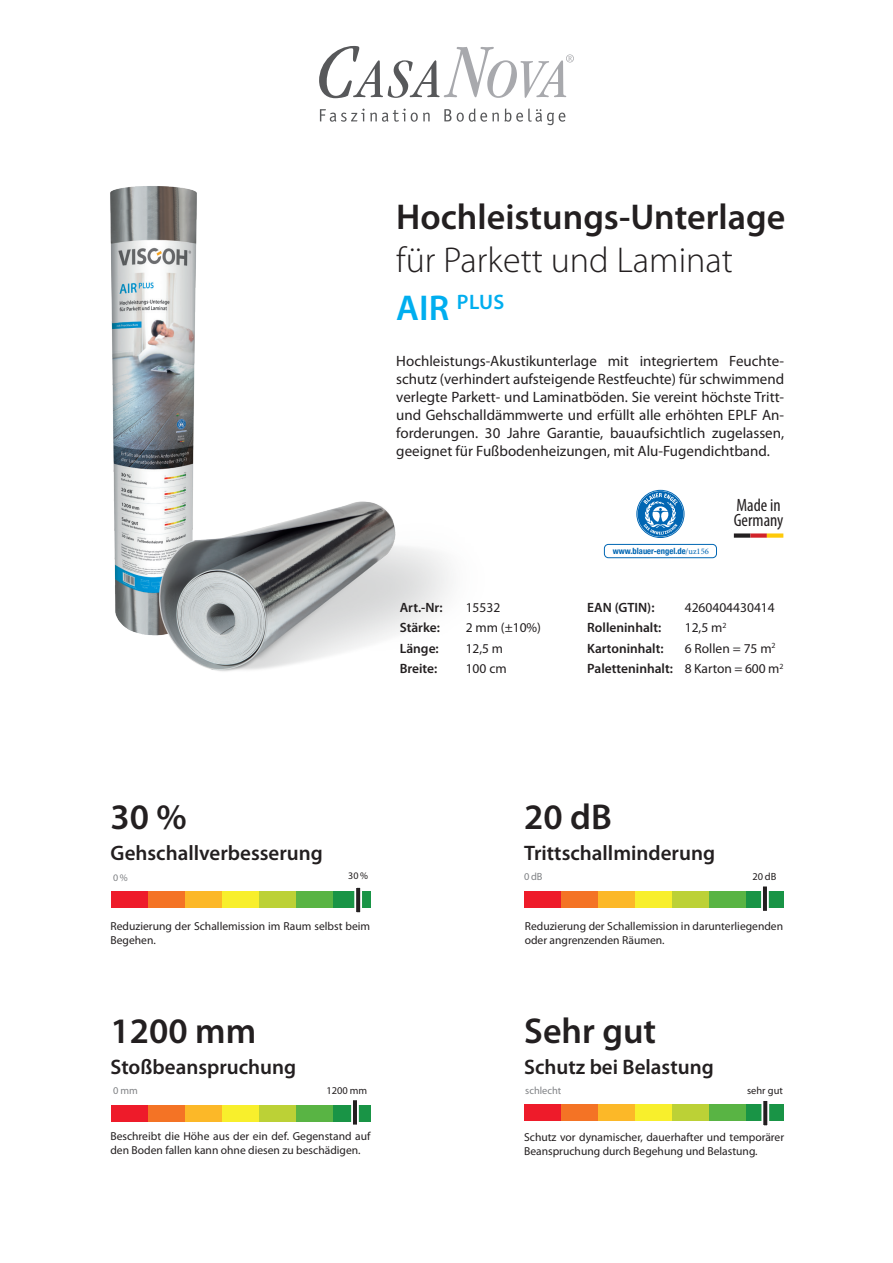
<style>
.page{position:relative;width:893px;height:1263px;background:#fff}
.page>*{position:absolute;margin:0;border:0;box-sizing:border-box;transform-origin:0 0}
.t1{font:600 36px/43.2px "Myriad Pro";color:#231f20}
.t2{font:600 21px "Myriad Pro";color:#231f20}
.t3{font:600 21px "Myriad Pro";color:#00aeef}
.t4{font:condensed 17.85px "Myriad Pro";color:#231f20}
.t5{font:15px/18px "Myriad Pro";color:#231f20;text-align:justify}
.t6{font:600 13.5px "Myriad Pro";color:#231f20}
.t7{font:13.5px "Myriad Pro";color:#231f20}
.t8{font:11.55px/13.8px "Myriad Pro";color:#231f20}
.t9{font:10.35px "Myriad Pro";color:#231f20}
.t10{font:10.35px "Myriad Pro";color:#808285}
.t11{font:10.05px "Myriad Pro";color:#231f20}
.t12{font:10.05px "Myriad Pro";color:#808285}
.t13{font:700 condensed 8.55px "Helvetica Neue";color:#0166b3}
.s1{font-weight:300}
.s2{font-size:36px}
.s3{font-family:"Minion Pro";font-weight:400;font-stretch:normal}
.s4{font-weight:400}
</style>
<div class="page">
<img style="left:110px;top:186px;width:87px;height:449px">
<img style="left:147px;top:478px;width:304px;height:194px">
<div style="left:524px;top:892px;width:37px;height:16px;background:#ee1b2a"></div>
<div style="left:561px;top:892px;width:37px;height:16px;background:#f47325"></div>
<div style="left:598px;top:892px;width:37px;height:16px;background:#fcb828"></div>
<div style="left:635px;top:892px;width:37px;height:16px;background:#f8ef2c"></div>
<div style="left:672px;top:892px;width:37px;height:16px;background:#bcd136"></div>
<div style="left:709px;top:892px;width:37px;height:16px;background:#59b444"></div>
<div style="left:746px;top:892px;width:37px;height:16px;background:#199446"></div>
<svg style="left:760px;top:886px;width:10px;height:25px"></svg>
<div style="left:524px;top:1105px;width:37px;height:16px;background:#ee1b2a"></div>
<div style="left:561px;top:1105px;width:37px;height:16px;background:#f47325"></div>
<div style="left:598px;top:1105px;width:37px;height:16px;background:#fcb828"></div>
<div style="left:635px;top:1105px;width:37px;height:16px;background:#f8ef2c"></div>
<div style="left:672px;top:1105px;width:37px;height:16px;background:#bcd136"></div>
<div style="left:709px;top:1105px;width:37px;height:16px;background:#59b444"></div>
<div style="left:746px;top:1105px;width:37px;height:16px;background:#199446"></div>
<svg style="left:760px;top:1101px;width:10px;height:25px"></svg>
<div style="left:112px;top:1106px;width:37px;height:16px;background:#ee1b2a"></div>
<div style="left:149px;top:1106px;width:37px;height:16px;background:#f47325"></div>
<div style="left:186px;top:1106px;width:37px;height:16px;background:#fcb828"></div>
<div style="left:223px;top:1106px;width:37px;height:16px;background:#f8ef2c"></div>
<div style="left:260px;top:1106px;width:37px;height:16px;background:#bcd136"></div>
<div style="left:297px;top:1106px;width:37px;height:16px;background:#59b444"></div>
<div style="left:334px;top:1106px;width:37px;height:16px;background:#199446"></div>
<svg style="left:350px;top:1100px;width:10px;height:25px"></svg>
<div style="left:112px;top:892px;width:37px;height:16px;background:#ee1b2a"></div>
<div style="left:149px;top:892px;width:37px;height:16px;background:#f47325"></div>
<div style="left:186px;top:892px;width:37px;height:16px;background:#fcb828"></div>
<div style="left:223px;top:892px;width:37px;height:16px;background:#f8ef2c"></div>
<div style="left:260px;top:892px;width:37px;height:16px;background:#bcd136"></div>
<div style="left:297px;top:892px;width:37px;height:16px;background:#59b444"></div>
<div style="left:334px;top:892px;width:37px;height:16px;background:#199446"></div>
<svg style="left:353px;top:887px;width:10px;height:26px"></svg>
<div style="left:734px;top:533px;width:16px;height:5px;background:#231f20"></div>
<div style="left:750px;top:533px;width:17px;height:5px;background:#d1232a"></div>
<div style="left:767px;top:533px;width:16px;height:5px;background:#feca0a"></div>
<svg style="left:638px;top:491px;width:45px;height:46px"></svg>
<div style="left:604px;top:544px;width:113px;height:14px;border:1px solid #0166b3;border-radius:4px"></div>
<svg style="left:319px;top:46px;width:255px;height:52px"></svg>
<svg style="left:320px;top:109px;width:110px;height:13px"></svg>
<svg style="left:444px;top:109px;width:7px;height:12px"></svg>
<svg style="left:457px;top:108px;width:108px;height:17px"></svg>
<p class="t1" style="left:396px;top:194px;width:390px">Hochleistungs-Unterlage <span class="s1">für Parkett und Laminat</span></p>
<p class="t3" style="left:396px;top:289px;width:110px"><span class="s2">AIR</span> PLUS</p>
<p class="t5" style="left:396px;top:351px;width:389px">Hochleistungs-Akustikunterlage mit integriertem Feuchte&shy;schutz (verhindert aufsteigende Restfeuchte) für schwimmend verlegte Parkett- und Laminatböden. Sie vereint höchste Tritt&shy;und Gehschalldämmwerte und erfüllt alle erhöhten EPLF An&shy;forderungen. 30 Jahre Garantie, bauaufsichtlich zugelassen, geeignet für Fußbodenheizungen, mit Alu-Fugendichtband.</p>
<p class="t13" style="left:613px;top:544px;width:98px">www.blauer-engel.de<span class="s3">/uz156</span></p>
<p class="t4" style="left:736px;top:494px;width:46px">Made in</p>
<p class="t4" style="left:734px;top:509px;width:51px">Germany</p>
<p class="t6" style="left:400px;top:599px;width:44px">Art.-Nr:</p>
<p class="t7" style="left:466px;top:599px;width:36px">15532</p>
<p class="t6" style="left:587px;top:599px;width:69px">EAN (GTIN):</p>
<p class="t7" style="left:685px;top:599px;width:92px">4260404430414</p>
<p class="t6" style="left:400px;top:619px;width:42px">Stärke:</p>
<p class="t7" style="left:466px;top:619px;width:77px">2 mm (±10%)</p>
<p class="t6" style="left:587px;top:619px;width:76px">Rolleninhalt:</p>
<p class="t7" style="left:685px;top:619px;width:43px">12,5 m<sup>2</sup></p>
<p class="t6" style="left:400px;top:640px;width:41px">Länge:</p>
<p class="t7" style="left:466px;top:640px;width:39px">12,5 m</p>
<p class="t6" style="left:587px;top:640px;width:78px">Kartoninhalt:</p>
<p class="t7" style="left:685px;top:640px;width:92px">6 Rollen = 75 m<sup>2</sup></p>
<p class="t6" style="left:400px;top:660px;width:39px">Breite:</p>
<p class="t7" style="left:466px;top:660px;width:42px">100 cm</p>
<p class="t6" style="left:587px;top:660px;width:198px">Paletteninhalt: <span class="s4">8 Karton = 600 m</span><sup>2</sup></p>
<p class="t1" style="left:111px;top:794px;width:78px">30 %</p>
<p class="t2" style="left:111px;top:839px;width:214px">Gehschallverbesserung</p>
<p class="t12" style="left:113px;top:871px;width:16px">0%</p>
<p class="t11" style="left:348px;top:870px;width:21px">30%</p>
<p class="t1" style="left:524px;top:794px;width:89px">20 dB</p>
<p class="t2" style="left:524px;top:839px;width:192px">Trittschallminderung</p>
<p class="t10" style="left:524px;top:870px;width:20px">0dB</p>
<p class="t9" style="left:752px;top:870px;width:25px">20 dB</p>
<p class="t8" style="left:111px;top:919px;width:261px">Reduzierung der Schallemission im Raum selbst beim<br>Begehen.</p>
<p class="t8" style="left:525px;top:919px;width:260px">Reduzierung der Schallemission in darunterliegenden oder angrenzenden Räumen.</p>
<p class="t1" style="left:111px;top:1009px;width:147px">1200 mm</p>
<p class="t2" style="left:111px;top:1054px;width:187px">Stoßbeanspruchung</p>
<p class="t10" style="left:113px;top:1084px;width:26px">0 mm</p>
<p class="t9" style="left:326px;top:1084px;width:42px">1200 mm</p>
<p class="t8" style="left:110px;top:1129px;width:262px">Beschreibt die Höhe aus der ein def. Gegenstand auf den Boden fallen kann ohne diesen zu beschädigen.</p>
<p class="t1" style="left:524px;top:1008px;width:134px">Sehr gut</p>
<p class="t2" style="left:524px;top:1054px;width:191px">Schutz bei Belastung</p>
<p class="t10" style="left:525px;top:1084px;width:38px">schlecht</p>
<p class="t9" style="left:747px;top:1084px;width:37px">sehr gut</p>
<p class="t8" style="left:524px;top:1130px;width:262px">Schutz vor dynamischer, dauerhafter und temporärer<br>Beanspruchung durch Begehung und Belastung.</p>
</div>
